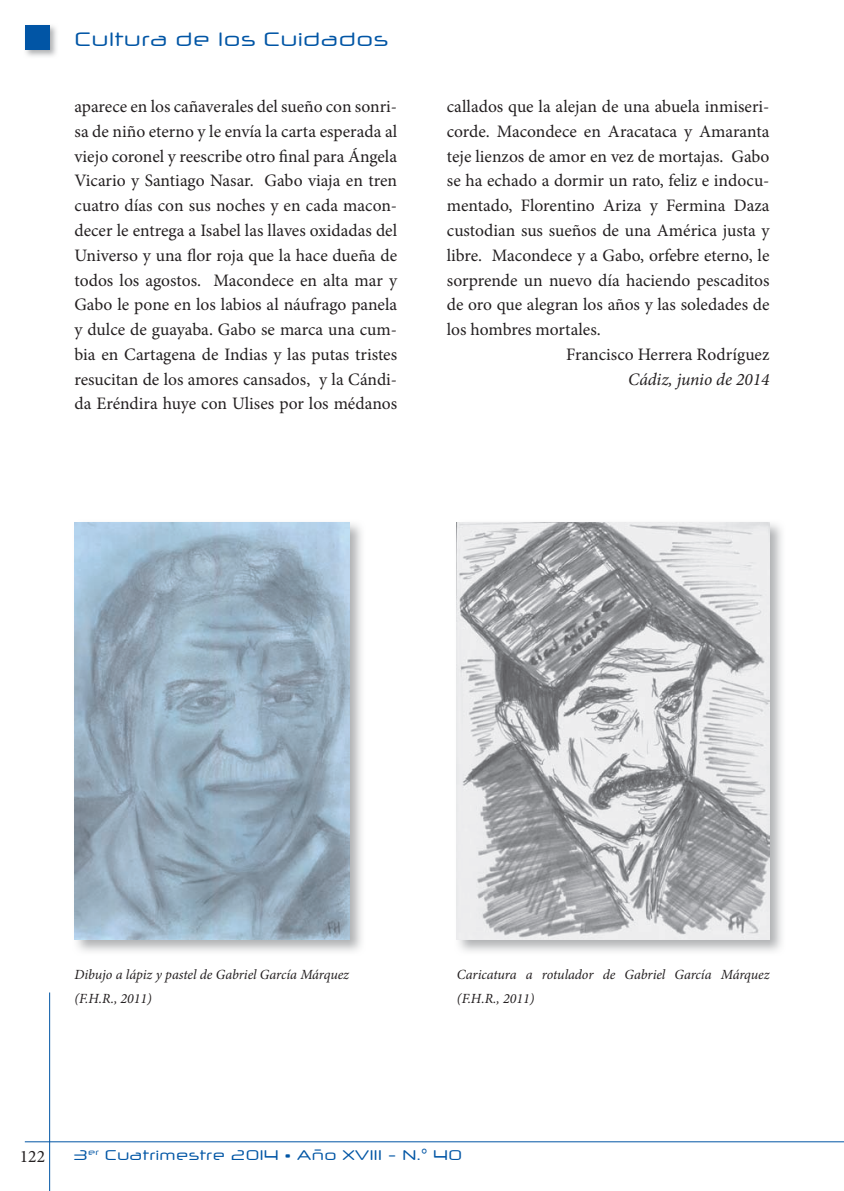
<style>
.page{position:relative;width:844px;height:1191px;background:#fff}
.page>*{position:absolute;margin:0;border:0;box-sizing:border-box;transform-origin:0 0}
.t1{font:19.25px "Neuropol X Free";color:#0155a5}
.t2{font:17.5px/24.8px "Minion Pro";color:#231f20;text-align:justify}
.t3{font:italic 17.5px "Minion Pro";letter-spacing:-.005em;color:#231f20}
.t4{font:italic 14px/24.5px "Minion Pro";letter-spacing:-.005em;color:#231f20}
.t5{font:14px "Neuropol X Free";color:#0155a5}
</style>
<div class="page">
<hr style="left:49px;top:992px;width:1px;height:199px;background:#0155a5">
<hr style="left:25px;top:1141px;width:818px;height:1px;background:#0155a5">
<img style="left:25px;top:25px;width:32px;height:32px">
<div style="left:25px;top:25px;width:25px;height:25px;background:#0155a5"></div>
<img style="left:74px;top:522px;width:288px;height:430px">
<img style="left:74px;top:522px;width:275px;height:417px">
<img style="left:456px;top:522px;width:326px;height:430px">
<img style="left:457px;top:522px;width:312px;height:417px">
<p class="t1" style="left:74px;top:27px;width:315px">Cultura de los Cuidados</p>
<p class="t2" style="left:74px;top:94px;width:324px">aparece en los cañaverales del sueño con sonri&shy;sa de niño eterno y le envía la carta esperada al viejo coronel y reescribe otro final para Ángela Vicario y Santiago Nasar. Gabo viaja en tren cuatro días con sus noches y en cada macon&shy;decer le entrega a Isabel las llaves oxidadas del Universo y una flor roja que la hace dueña de todos los agostos. Macondece en alta mar y Gabo le pone en los labios al náufrago panela y dulce de guayaba. Gabo se marca una cum&shy;bia en Cartagena de Indias y las putas tristes resucitan de los amores cansados, y la Cándi&shy;da Eréndira huye con Ulises por los médanos</p>
<p class="t2" style="left:446px;top:94px;width:324px">callados que la alejan de una abuela inmiseri-</p>
<p class="t2" style="left:446px;top:119px;width:324px">corde. Macondece en Aracataca y Amaranta</p>
<p class="t2" style="left:446px;top:144px;width:324px">teje lienzos de amor en vez de mortajas. Gabo</p>
<p class="t2" style="left:446px;top:168px;width:324px">se ha echado a dormir un rato, feliz e indocu-</p>
<p class="t2" style="left:446px;top:193px;width:324px">mentado, Florentino Ariza y Fermina Daza</p>
<p class="t2" style="left:446px;top:218px;width:324px">custodian sus sueños de una América justa y</p>
<p class="t2" style="left:446px;top:243px;width:324px">libre. Macondece y a Gabo, orfebre eterno, le</p>
<p class="t2" style="left:446px;top:268px;width:324px">sorprende un nuevo día haciendo pescaditos</p>
<p class="t2" style="left:446px;top:292px;width:324px">de oro que alegran los años y las soledades de</p>
<p class="t2" style="left:446px;top:317px;width:155px">los hombres mortales.</p>
<p class="t2" style="left:566px;top:342px;width:205px">Francisco Herrera Rodríguez</p>
<p class="t3" style="left:628px;top:367px;width:143px">Cádiz, junio de 2014</p>
<p class="t4" style="left:74px;top:962px;width:276px">Dibujo a lápiz y pastel de Gabriel García Márquez (F.H.R., 2011)</p>
<p class="t4" style="left:457px;top:962px;width:314px">Caricatura a rotulador de Gabriel García Márquez (F.H.R., 2011)</p>
<p class="t2" style="left:20px;top:1144px;width:27px">122</p>
<p class="t5" style="left:74px;top:1146px;width:389px">3<sup>er</sup> Cuatrimestre 2014 • Año XVIII - N.° 40</p>
</div>
